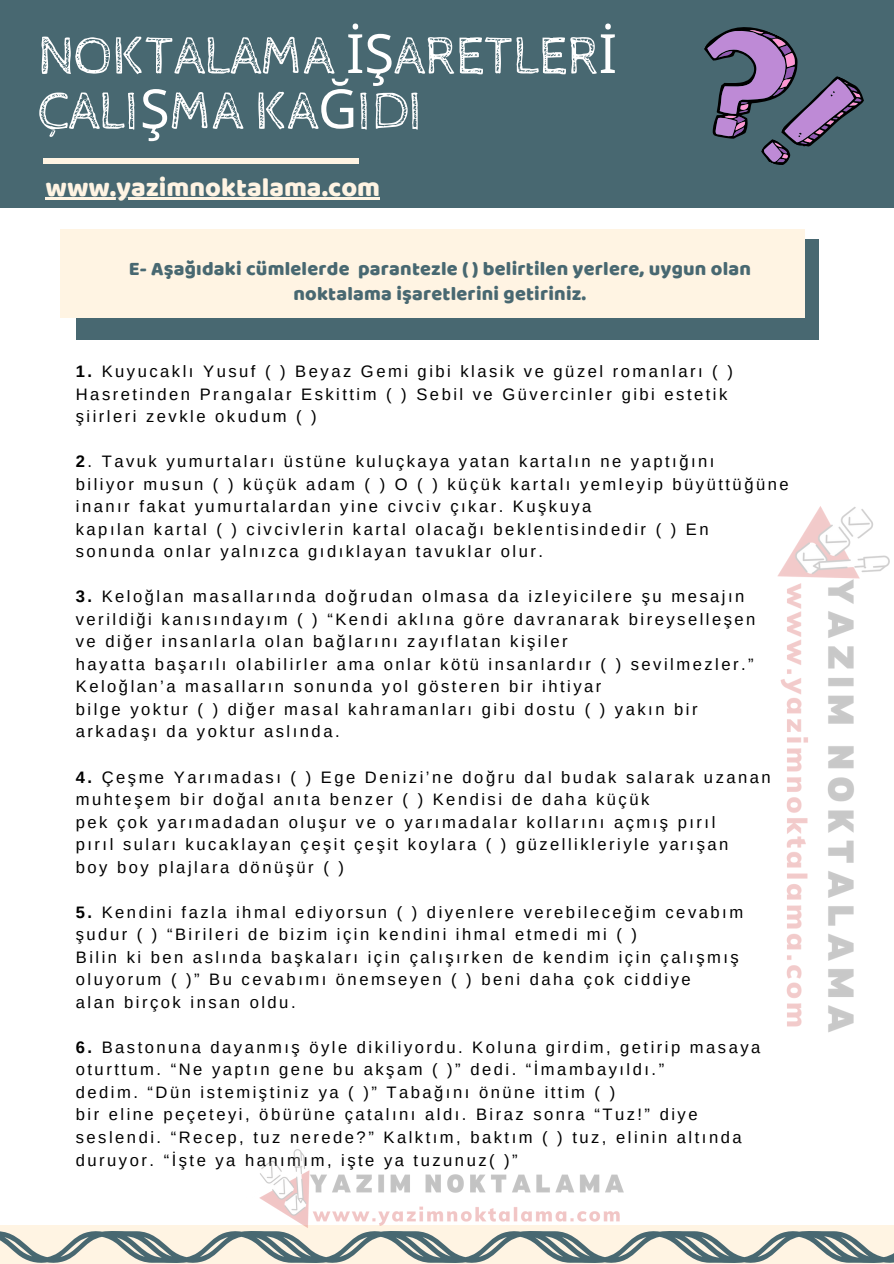
<style>
.page{position:relative;width:894px;height:1264px;background:#fff}
.page>*{position:absolute;margin:0;border:0;box-sizing:border-box;transform-origin:0 0}
.t1{font:54px/55.2px "Cabin Sketch";color:#fff}
.t2{font:27px "Baloo";color:#fff4e3}
.t3{font:19.8px/24.8px "Baloo";letter-spacing:.01em;color:#486871;text-align:center}
.t4{font:16.5px "Arimo";letter-spacing:.15em;color:#000}
.s1{font-family:"Noto Sans"}
.s2{font-weight:700}
</style>
<div class="page">
<div style="left:0;top:0;width:893px;height:207px;background:#486871"></div>
<div style="left:76px;top:240px;width:742px;height:100px;background:#486871"></div>
<div style="left:60px;top:229px;width:744px;height:89px;background:#fff4e3"></div>
<hr style="left:46px;top:198px;width:334px;height:2px;background:#fff4e3">
<div style="left:43px;top:158px;width:316px;height:6px;background:#fff4e3"></div>
<div style="left:0;top:1225px;width:893px;height:38px;background:#fff4e3"></div>
<svg style="left:0;top:1231px;width:893px;height:32px"></svg>
<svg style="left:704px;top:27px;width:160px;height:138px"></svg>
<img style="left:777px;top:506px;width:112px;height:527px">
<img style="left:245px;top:1149px;width:389px;height:93px">
<p class="t1" style="left:38px;top:30px;width:580px">NOKTALAMA <span class="s1">İŞ</span>ARETLER<span class="s1">İ<br></span>ÇALI<span class="s1">Ş</span>MA KA<span class="s1">Ğ</span>IDI</p>
<p class="t2" style="left:46px;top:171px;width:336px">www.yazimnoktalama.com</p>
<p class="t3" style="left:129px;top:256px;width:623px">E- Aşağıdaki cümlelerde parantezle ( ) belirtilen yerlere, uygun olan noktalama işaretlerini getiriniz.</p>
<p class="t4" style="left:76px;top:362px;width:658px"><span class="s2">1.</span> Kuyucaklı Yusuf ( ) Beyaz Gemi gibi klasik ve güzel romanları ( )</p>
<p class="t4" style="left:76px;top:384px;width:653px">Hasretinden Prangalar Eskittim ( ) Sebil ve Güvercinler gibi estetik</p>
<p class="t4" style="left:76px;top:407px;width:242px">şiirleri zevkle okudum ( )</p>
<p class="t4" style="left:76px;top:452px;width:640px"><span class="s2">2</span>. Tavuk yumurtaları üstüne kuluçkaya yatan kartalın ne yaptığını</p>
<p class="t4" style="left:76px;top:474px;width:714px">biliyor musun ( ) küçük adam ( ) O ( ) küçük kartalı yemleyip büyüttüğüne</p>
<p class="t4" style="left:76px;top:497px;width:517px">inanır fakat yumurtalardan yine civciv çıkar. Kuşkuya</p>
<p class="t4" style="left:76px;top:520px;width:634px">kapılan kartal ( ) civcivlerin kartal olacağı beklentisindedir ( ) En</p>
<p class="t4" style="left:76px;top:542px;width:468px">sonunda onlar yalnızca gıdıklayan tavuklar olur.</p>
<p class="t4" style="left:76px;top:587px;width:670px"><span class="s2">3.</span> Keloğlan masallarında doğrudan olmasa da izleyicilere şu mesajın</p>
<p class="t4" style="left:76px;top:610px;width:681px">verildiği kanısındayım ( ) “Kendi aklına göre davranarak bireyselleşen</p>
<p class="t4" style="left:76px;top:632px;width:493px">ve diğer insanlarla olan bağlarını zayıflatan kişiler</p>
<p class="t4" style="left:76px;top:655px;width:679px">hayatta başarılı olabilirler ama onlar kötü insanlardır ( ) sevilmezler.”</p>
<p class="t4" style="left:76px;top:677px;width:527px">Keloğlan’a masalların sonunda yol gösteren bir ihtiyar</p>
<p class="t4" style="left:76px;top:700px;width:623px">bilge yoktur ( ) diğer masal kahramanları gibi dostu ( ) yakın bir</p>
<p class="t4" style="left:76px;top:722px;width:265px">arkadaşı da yoktur aslında.</p>
<p class="t4" style="left:76px;top:767px;width:696px"><span class="s2">4.</span> Çeşme Yarımadası ( ) Ege Denizi’ne doğru dal budak salarak uzanan</p>
<p class="t4" style="left:76px;top:790px;width:575px">muhteşem bir doğal anıta benzer ( ) Kendisi de daha küçük</p>
<p class="t4" style="left:76px;top:812px;width:641px">pek çok yarımadadan oluşur ve o yarımadalar kollarını açmış pırıl</p>
<p class="t4" style="left:76px;top:835px;width:654px">pırıl suları kucaklayan çeşit çeşit koylara ( ) güzellikleriyle yarışan</p>
<p class="t4" style="left:76px;top:857px;width:269px">boy boy plajlara dönüşür ( )</p>
<p class="t4" style="left:76px;top:902px;width:668px"><span class="s2">5.</span> Kendini fazla ihmal ediyorsun ( ) diyenlere verebileceğim cevabım</p>
<p class="t4" style="left:76px;top:925px;width:562px">şudur ( ) “Birileri de bizim için kendini ihmal etmedi mi ( )</p>
<p class="t4" style="left:76px;top:947px;width:664px">Bilin ki ben aslında başkaları için çalışırken de kendim için çalışmış</p>
<p class="t4" style="left:76px;top:970px;width:616px">oluyorum ( )” Bu cevabımı önemseyen ( ) beni daha çok ciddiye</p>
<p class="t4" style="left:76px;top:992px;width:221px">alan birçok insan oldu.</p>
<p class="t4" style="left:76px;top:1037px;width:686px"><span class="s2">6.</span> Bastonuna dayanmış öyle dikiliyordu. Koluna girdim, getirip masaya</p>
<p class="t4" style="left:76px;top:1060px;width:589px">oturttum. “Ne yaptın gene bu akşam ( )” dedi. “İmambayıldı.”</p>
<p class="t4" style="left:76px;top:1082px;width:540px">dedim. “Dün istemiştiniz ya ( )” Tabağını önüne ittim ( )</p>
<p class="t4" style="left:76px;top:1105px;width:623px">bir eline peçeteyi, öbürüne çatalını aldı. Biraz sonra “Tuz!” diye</p>
<p class="t4" style="left:76px;top:1128px;width:667px">seslendi. “Recep, tuz nerede?” Kalktım, baktım ( ) tuz, elinin altında</p>
<p class="t4" style="left:76px;top:1150px;width:443px">duruyor. “İşte ya hanımım, işte ya tuzunuz( )”</p>
</div>
